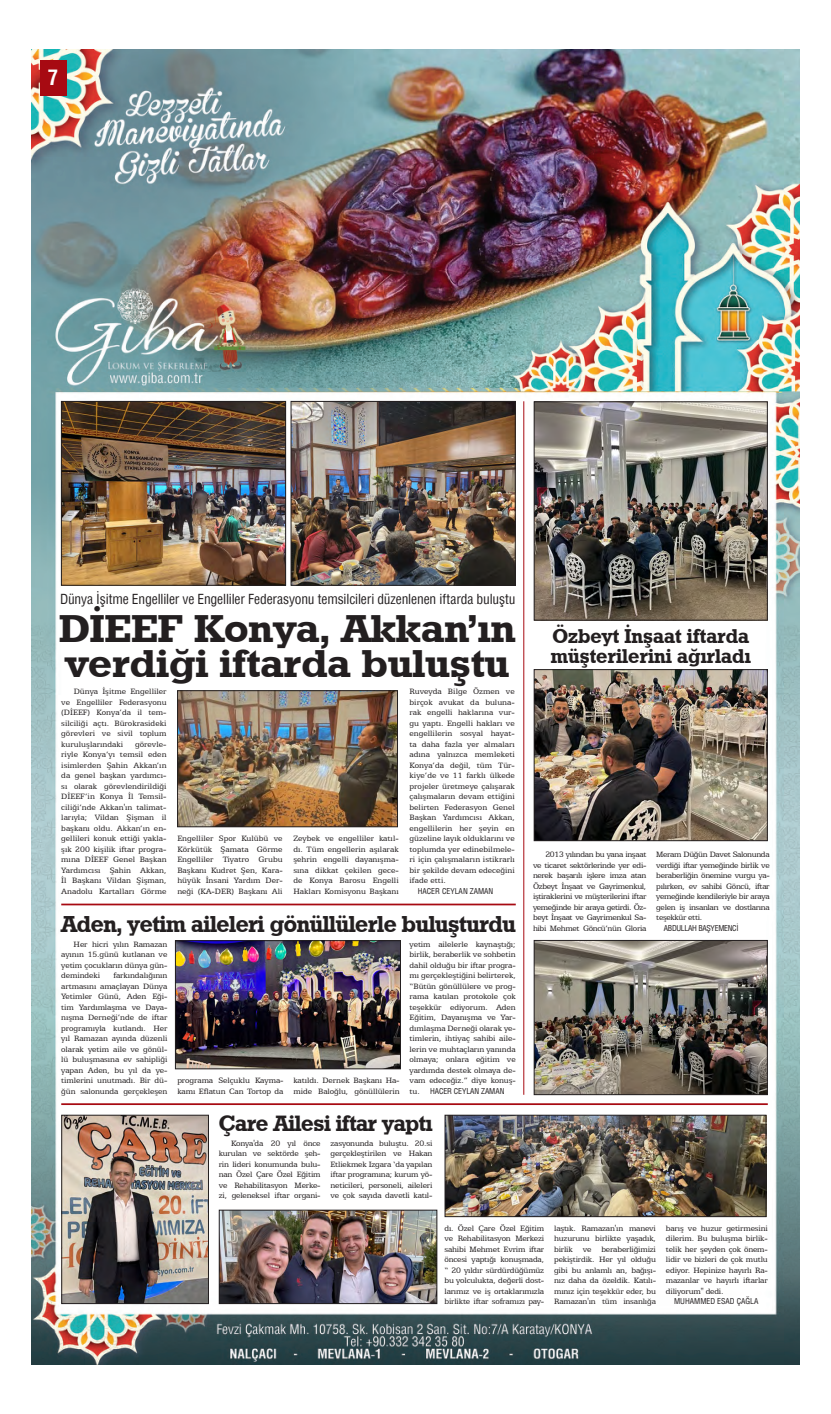
<style>
.page{position:relative;width:831px;height:1414px;background:#fff}
.page>*{position:absolute;margin:0;border:0;box-sizing:border-box;transform-origin:0 0}
.ana{font:39.11px "Geometric Slab 712 BT Bold A";color:#231f20;scale:1.09 1}
.yatay_baslık{font:23.19px "Geometric Slab 712 BT Bold A";letter-spacing:-.02em;color:#231f20}
.yatay_baslık-2{font:22.4px "Geometric Slab 712 BT Bold A";letter-spacing:-.02em;color:#231f20}
.t1{font:700 condensed 21px "Helvetica";color:#fff}
.yatay_baslık-3{font:20.12px "Geometric Slab 712 BT Bold A";color:#231f20}
.üst_ana_baslık{font:condensed 13.56px "Helvetica";letter-spacing:-.01em;color:#231f20}
.metin{font:8.75px/10.5px "Egyptian 505 BT";letter-spacing:-.01em;color:#231f20;text-align:justify}
.metin-2{font:condensed 7.88px "Helvetica";letter-spacing:-.01em;color:#231f20}
.metin-3{font:condensed 7.88px "Helvetica";letter-spacing:-.04em;color:#231f20}
.s1{font-family:"Egyptian 505 BT";font-stretch:normal;font-size:8.75px}
</style>
<div class="page">
<img style="left:31px;top:50px;width:769px;height:1314px">
<img style="left:63px;top:403px;width:221px;height:180px">
<div style="left:61px;top:401px;width:225px;height:184px;border:1px solid #231f20"></div>
<img style="left:179px;top:692px;width:217px;height:133px">
<div style="left:177px;top:690px;width:221px;height:137px;border:1px solid #231f20"></div>
<img style="left:293px;top:403px;width:220px;height:180px">
<div style="left:291px;top:401px;width:224px;height:184px;border:1px solid #231f20"></div>
<hr style="left:61px;top:903px;width:455px;height:2px;background:#a70a12">
<hr style="left:61px;top:1103px;width:707px;height:2px;background:#a70a12">
<img style="left:177px;top:942px;width:222px;height:125px">
<div style="left:175px;top:940px;width:226px;height:129px;border:1px solid #231f20"></div>
<img style="left:221px;top:1212px;width:214px;height:90px">
<div style="left:219px;top:1210px;width:218px;height:94px;border:1px solid #231f20"></div>
<img style="left:447px;top:1117px;width:317px;height:98px">
<div style="left:445px;top:1115px;width:321px;height:102px;border:1px solid #231f20"></div>
<img style="left:64px;top:1117px;width:143px;height:185px">
<div style="left:62px;top:1115px;width:147px;height:189px;border:1px solid #231f20"></div>
<hr style="left:524px;top:401px;width:1px;height:694px;background:#a70a12">
<img style="left:536px;top:671px;width:229px;height:168px">
<div style="left:534px;top:669px;width:233px;height:172px;border:1px solid #231f20"></div>
<img style="left:536px;top:404px;width:229px;height:214px">
<div style="left:534px;top:402px;width:233px;height:218px;border:1px solid #231f20"></div>
<img style="left:536px;top:942px;width:229px;height:151px">
<div style="left:534px;top:940px;width:233px;height:155px;border:1px solid #231f20"></div>
<div style="left:40px;top:60px;width:26px;height:35px;background:#a70a12"></div>
<p class="t1" style="left:48px;top:63px;width:12px">7</p>
<p class="üst_ana_baslık" style="left:60px;top:590px;width:457px">Dünya İşitme Engelliler ve Engelliler Federasyonu temsilcileri düzenlenen iftarda buluştu</p>
<p class="ana" style="left:59px;top:604px;width:420px">DİEEF Konya, Akkan’ın</p>
<p class="ana" style="left:65px;top:639px;width:409px">verdiği iftarda buluştu</p>
<p class="metin" style="left:61px;top:686px;width:107px;text-indent:12px">Dünya İşitme Engelliler ve Engelliler Federasyonu (DİEEF) Konya’da il tem&shy;silciliği açtı. Bürokrasideki görevleri ve sivil toplum kuruluşlarındaki</p>
<p class="metin" style="left:409px;top:686px;width:107px">Ruveyda Bilge Özmen ve birçok avukat da buluna&shy;rak engelli haklarına vur&shy;gu yaptı. Engelli hakları ve engellilerin sosyal hayat&shy;ta daha fazla yer almaları adına yalnızca memleketi Konya’da değil, tüm Tür&shy;kiye’de ve 11 farklı ülkede projeler üretmeye çalışarak çalışmaların devam ettiğini belirten Federasyon Genel Başkan Yardımcısı Akkan, engellilerin her şeyin en güzeline layık olduklarını ve toplumda yer edinebilmele&shy;ri için çalışmaların istikrarlı bir şekilde devam edeceğini ifade etti.</p>
<p class="metin-2" style="left:410px;top:885px;width:85px">■ HACER CEYLAN ZAMAN</p>
<p class="metin" style="left:61px;top:738px;width:107px;text-indent:74px">görevle&shy;riyle Konya’yı temsil eden isimlerden Şahin Akkan’ın da genel başkan yardımcı&shy;sı olarak görevlendirildiği DİEEF’in Konya İl Temsil&shy;ciliği’nde Akkan'ın talimat&shy;larıyla; Vildan Şişman il başkanı oldu. Akkan’ın en&shy;gellileri konuk ettiği yakla&shy;şık 200 kişilik iftar progra&shy;mına DİEEF Genel Başkan Yardımcısı Şahin Akkan, İl Başkanı Vildan Şişman, Anadolu Kartalları Görme</p>
<p class="metin" style="left:177px;top:833px;width:107px">Engelliler Spor Kulübü ve Körkütük Şamata Görme Engelliler Tiyatro Grubu Başkanı Kudret Şen, Kara&shy;hüyük İnsani Yardım Der&shy;neği (KA-DER) Başkanı Ali</p>
<p class="metin" style="left:293px;top:833px;width:107px">Zeybek ve engelliler katıl&shy;dı. Tüm engellerin aşılarak şehrin engelli dayanışma&shy;sına dikkat çekilen gece&shy;de Konya Barosu Engelli Hakları Komisyonu Başkanı</p>
<p class="yatay_baslık" style="left:61px;top:910px;width:456px">Aden, yetim aileleri gönüllülerle buluşturdu</p>
<p class="metin" style="left:61px;top:938px;width:108px;text-indent:12px">Her hicri yılın Ramazan ayının 15.günü kutlanan ve yetim çocukların dünya gün&shy;demindeki</p>
<p class="metin" style="left:61px;top:970px;width:108px;text-indent:52px">farkındalığının artmasını amaçlayan Dünya Yetimler Günü, Aden Eği&shy;tim Yardımlaşma ve Daya&shy;nışma Derneği’nde de iftar programıyla kutlandı. Her yıl Ramazan ayında düzenli olarak yetim aile ve gönül&shy;lü buluşmasına ev sahipliği yapan Aden, bu yıl da ye&shy;timlerini unutmadı. Bir dü&shy;ğün salonunda gerçekleşen</p>
<p class="metin" style="left:177px;top:1075px;width:108px">programa Selçuklu Kayma&shy;kamı Eflatun Can Tortop da</p>
<p class="metin" style="left:293px;top:1075px;width:108px">katıldı. Dernek Başkanı Ha&shy;mide Baloğlu, gönüllülerin</p>
<p class="metin" style="left:410px;top:938px;width:108px">yetim ailelerle kaynaştığı; birlik, beraberlik ve sohbetin dahil olduğu bir iftar progra&shy;mı gerçekleştiğini belirterek, “Bütün gönüllülere ve prog&shy;rama katılan protokole çok teşekkür ediyorum. Aden Eğitim, Dayanışma ve Yar&shy;dımlaşma Derneği olarak ye&shy;timlerin, ihtiyaç sahibi aile&shy;lerin ve muhtaçların yanında olmaya; onlara eğitim ve yardımda destek olmaya de&shy;vam edeceğiz.” diye konuş-</p>
<p class="metin-2" style="left:410px;top:1085px;width:96px"><span class="s1">tu.</span> ■ HACER CEYLAN ZAMAN</p>
<p class="yatay_baslık-2" style="left:219px;top:1109px;width:215px">Çare Ailesi iftar yaptı</p>
<p class="metin" style="left:219px;top:1137px;width:103px;text-indent:12px">Konya'da 20 yıl önce kurulan ve sektörde şeh&shy;rin lideri konumunda bulu&shy;nan Özel Çare Özel Eğitim ve Rehabilitasyon Merke&shy;zi, geleneksel iftar organi-</p>
<p class="metin" style="left:331px;top:1137px;width:103px">zasyonunda buluştu. 20.si gerçekleştirilen ve Hakan Etliekmek Izgara ‘da yapılan iftar programına; kurum yö&shy;neticileri, personeli, aileleri ve çok sayıda davetli katıl-</p>
<p class="yatay_baslık-3" style="left:552px;top:624px;width:198px">Özbeyt İnşaat iftarda</p>
<p class="yatay_baslık-3" style="left:551px;top:643px;width:201px">müşterilerini ağırladı</p>
<p class="metin" style="left:533px;top:849px;width:115px;text-indent:12px">2013 yılından bu yana inşaat ve ticaret sektörlerinde yer edi&shy;nerek başarılı işlere imza atan Özbeyt İnşaat ve Gayrimenkul, iştiraklerini ve müşterilerini iftar yemeğinde bir araya getirdi. Öz&shy;beyt İnşaat ve Gayrimenkul Sa&shy;hibi Mehmet Göncü’nün Gloria</p>
<p class="metin" style="left:656px;top:849px;width:115px">Meram Düğün Davet Salonunda verdiği iftar yemeğinde birlik ve beraberliğin önemine vurgu ya&shy;pılırken, ev sahibi Göncü, iftar yemeğinde kendileriyle bir araya gelen iş insanları ve dostlarına teşekkür etti.</p>
<p class="metin-3" style="left:656px;top:923px;width:84px">■ ABDULLAH BAŞYEMENCİ</p>
<p class="metin" style="left:444px;top:1223px;width:101px">dı. Özel Çare Özel Eğitim ve Rehabilitasyon Merkezi sahibi Mehmet Evrim iftar öncesi yaptığı konuşmada, “ 20 yıldır sürdürdüğümüz bu yolculukta, değerli dost&shy;larımız ve iş ortaklarımızla birlikte iftar soframızı pay-</p>
<p class="metin" style="left:554px;top:1223px;width:103px">laştık. Ramazan'ın manevi huzurunu birlikte yaşadık, birlik ve beraberliğimizi pekiştirdik. Her yıl olduğu gibi bu anlamlı an, bağışı&shy;nız daha da özeldik. Katılı&shy;mınız için teşekkür eder, bu Ramazan'ın tüm insanlığa</p>
<p class="metin" style="left:666px;top:1223px;width:103px">barış ve huzur getirmesini dilerim. Bu buluşma birlik&shy;telik her şeyden çok önem&shy;lidir ve bizleri de çok mutlu ediyor. Hepinize hayırlı Ra&shy;mazanlar ve hayırlı iftarlar diliyorum" dedi.</p>
<p class="metin-2" style="left:666px;top:1296px;width:94px">■ MUHAMMED ESAD ÇAĞLA</p>
</div>
